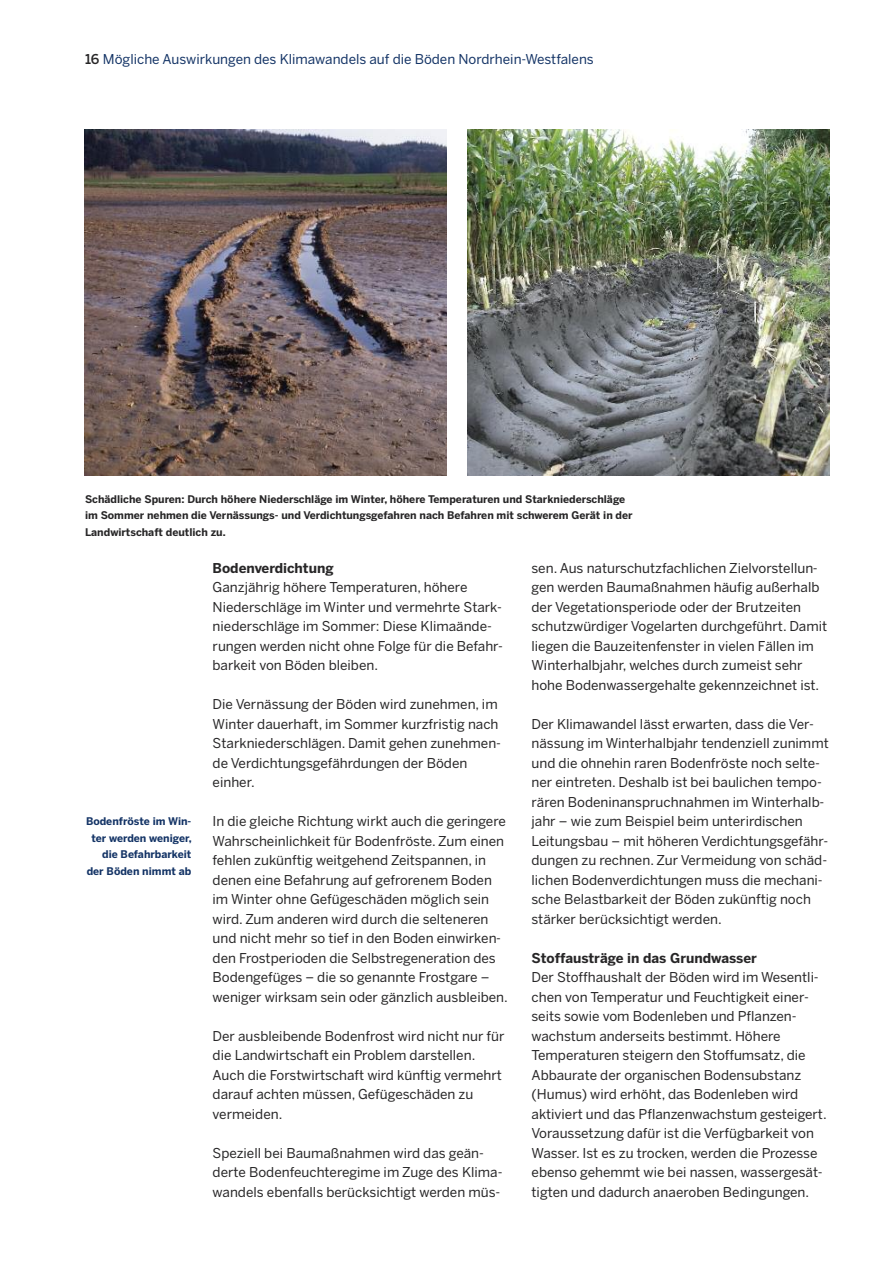
<style>
.page{position:relative;width:893px;height:1263px;background:#fff}
.page>*{position:absolute;margin:0;border:0;box-sizing:border-box;transform-origin:0 0}
.t1{font:13.5px/19.5px "Benton Sans";color:#272627}
.t2{font:13.5px "Benton Sans";color:#143466}
.t3{font:700 13.5px "Benton Sans";color:#272627}
.t4{font:700 10.5px/16.5px "Benton Sans";color:#272627}
.t5{font:700 10.5px/16.5px "Benton Sans";color:#143466;text-align:right}
.s1{font-weight:500;color:#272627}
</style>
<div class="page">
<img style="left:85px;top:130px;width:362px;height:345px">
<img style="left:468px;top:130px;width:361px;height:345px">
<p class="t2" style="left:85px;top:51px;width:510px"><span class="s1">16</span> Mögliche Auswirkungen des Klimawandels auf die Böden Nordrhein-Westfalens</p>
<p class="t4" style="left:85px;top:491px;width:549px">Schädliche Spuren: Durch höhere Niederschläge im Winter, höhere Temperaturen und Starkniederschläge im Sommer nehmen die Vernässungs- und Verdichtungsgefahren nach Befahren mit schwerem Gerät in der<br>Landwirtschaft deutlich zu.</p>
<p class="t5" style="left:86px;top:813px;width:107px">Bodenfröste im Win&shy;ter werden weniger, die Befahrbarkeit der Böden nimmt ab</p>
<p class="t3" style="left:213px;top:560px;width:123px">Bodenverdichtung</p>
<p class="t1" style="left:213px;top:578px;width:292px">Ganzjährig höhere Temperaturen, höhere Niederschläge im Winter und vermehrte Stark&shy;niederschläge im Sommer: Diese Klimaände&shy;rungen werden nicht ohne Folge für die Befahr&shy;barkeit von Böden bleiben.</p>
<p class="t1" style="left:213px;top:695px;width:290px">Die Vernässung der Böden wird zunehmen, im Winter dauerhaft, im Sommer kurzfristig nach Starkniederschlägen. Damit gehen zunehmen&shy;de Verdichtungsgefährdungen der Böden einher.</p>
<p class="t1" style="left:213px;top:812px;width:297px">In die gleiche Richtung wirkt auch die geringere Wahrscheinlichkeit für Bodenfröste. Zum einen fehlen zukünftig weitgehend Zeitspannen, in denen eine Befahrung auf gefrorenem Boden im Winter ohne Gefügeschäden möglich sein wird. Zum anderen wird durch die selteneren und nicht mehr so tief in den Boden einwirken&shy;den Frostperioden die Selbstregeneration des Bodengefüges – die so genannte Frostgare – weniger wirksam sein oder gänzlich ausbleiben.</p>
<p class="t1" style="left:213px;top:1026px;width:293px">Der ausbleibende Bodenfrost wird nicht nur für die Landwirtschaft ein Problem darstellen.<br>Auch die Forstwirtschaft wird künftig vermehrt darauf achten müssen, Gefügeschäden zu vermeiden.</p>
<p class="t1" style="left:213px;top:1143px;width:291px">Speziell bei Baumaßnahmen wird das geän&shy;derte Bodenfeuchteregime im Zuge des Klima&shy;wandels ebenfalls berücksichtigt werden müs-</p>
<p class="t1" style="left:531px;top:558px;width:297px">sen. Aus naturschutzfachlichen Zielvorstellun&shy;gen werden Baumaßnahmen häufig außerhalb der Vegetationsperiode oder der Brutzeiten schutzwürdiger Vogelarten durchgeführt. Damit liegen die Bauzeitenfenster in vielen Fällen im Winterhalbjahr, welches durch zumeist sehr hohe Bodenwassergehalte gekennzeichnet ist.</p>
<p class="t1" style="left:531px;top:714px;width:299px">Der Klimawandel lässt erwarten, dass die Ver&shy;nässung im Winterhalbjahr tendenziell zunimmt und die ohnehin raren Bodenfröste noch selte&shy;ner eintreten. Deshalb ist bei baulichen tempo&shy;rären Bodeninanspruchnahmen im Winterhalb&shy;jahr – wie zum Beispiel beim unterirdischen Leitungsbau – mit höheren Verdichtungsgefähr&shy;dungen zu rechnen. Zur Vermeidung von schäd&shy;lichen Bodenverdichtungen muss die mechani&shy;sche Belastbarkeit der Böden zukünftig noch stärker berücksichtigt werden.</p>
<p class="t3" style="left:532px;top:950px;width:227px">Stoffausträge in das Grundwasser</p>
<p class="t1" style="left:532px;top:968px;width:297px">Der Stoffhaushalt der Böden wird im Wesentli&shy;chen von Temperatur und Feuchtigkeit einer&shy;seits sowie vom Bodenleben und Pflanzen&shy;wachstum anderseits bestimmt. Höhere Temperaturen steigern den Stoffumsatz, die Abbaurate der organischen Bodensubstanz (Humus) wird erhöht, das Bodenleben wird aktiviert und das Pflanzenwachstum gesteigert.<br>Voraussetzung dafür ist die Verfügbarkeit von Wasser. Ist es zu trocken, werden die Prozesse ebenso gehemmt wie bei nassen, wassergesät&shy;tigten und dadurch anaeroben Bedingungen.</p>
</div>
